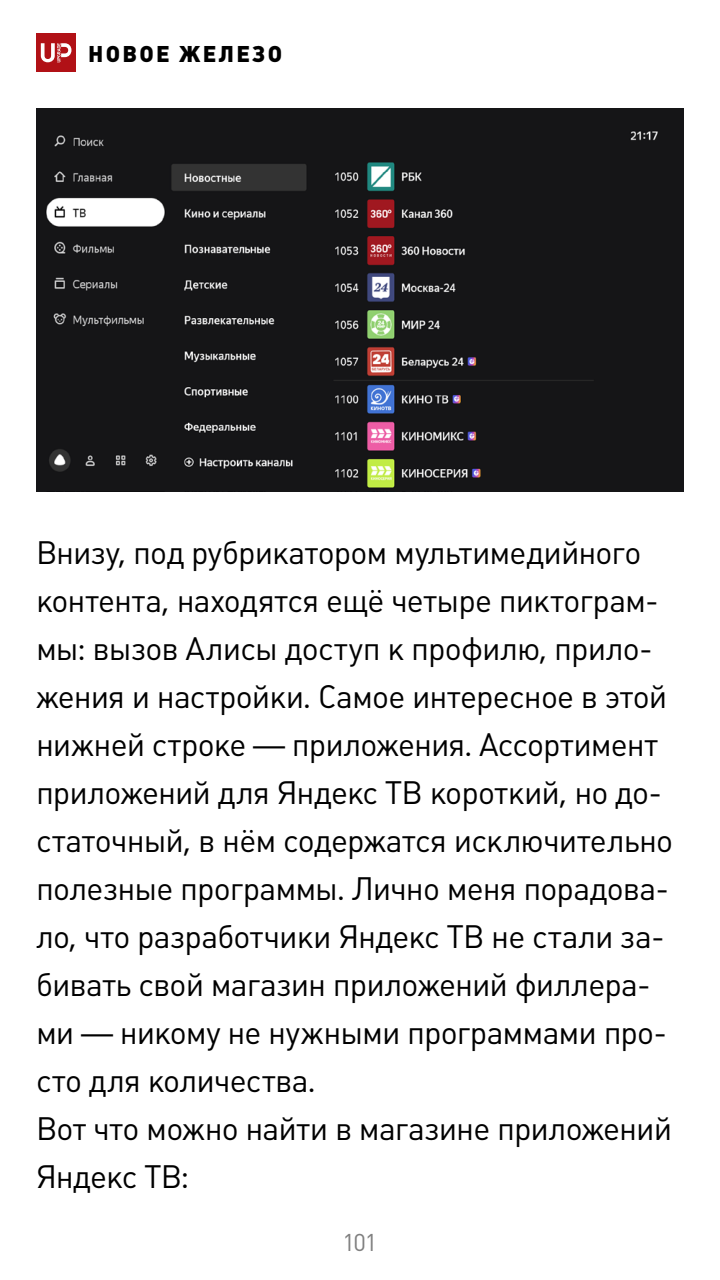
<style>
.page{position:relative;width:720px;height:1280px;background:#fff}
.page>*{position:absolute;margin:0;border:0;box-sizing:border-box;transform-origin:0 0}
.t1{font:32px/48px "Plumb C";letter-spacing:-.03em;color:#000}
.t2{font:24px "Plumb C";color:#808080}
.t3{font:22.5px "Plumb Black C";letter-spacing:.1em;color:#000}
</style>
<div class="page">
<div style="left:36px;top:34px;width:39px;height:38px;background:#b11116"></div>
<svg style="left:41px;top:43px;width:30px;height:19px"></svg>
<img style="left:36px;top:108px;width:648px;height:384px">
<p class="t3" style="left:88px;top:41px;width:195px">НОВОЕ ЖЕЛЕЗО</p>
<p class="t1" style="left:36px;top:529px;width:639px">Внизу, под рубрикатором мультимедийного контента, находятся ещё четыре пиктограм&shy;мы: вызов Алисы доступ к профилю, прило&shy;жения и настройки. Самое интересное в этой нижней строке — приложения. Ассортимент приложений для Яндекс ТВ короткий, но до&shy;статочный, в нём содержатся исключительно полезные программы. Лично меня порадова&shy;ло, что разработчики Яндекс ТВ не стали за&shy;бивать свой магазин приложений филлера&shy;ми — никому не нужными программами про&shy;сто для количества.<br>Вот что можно найти в магазине приложений Яндекс ТВ:</p>
<p class="t2" style="left:343px;top:1228px;width:36px">101</p>
</div>
